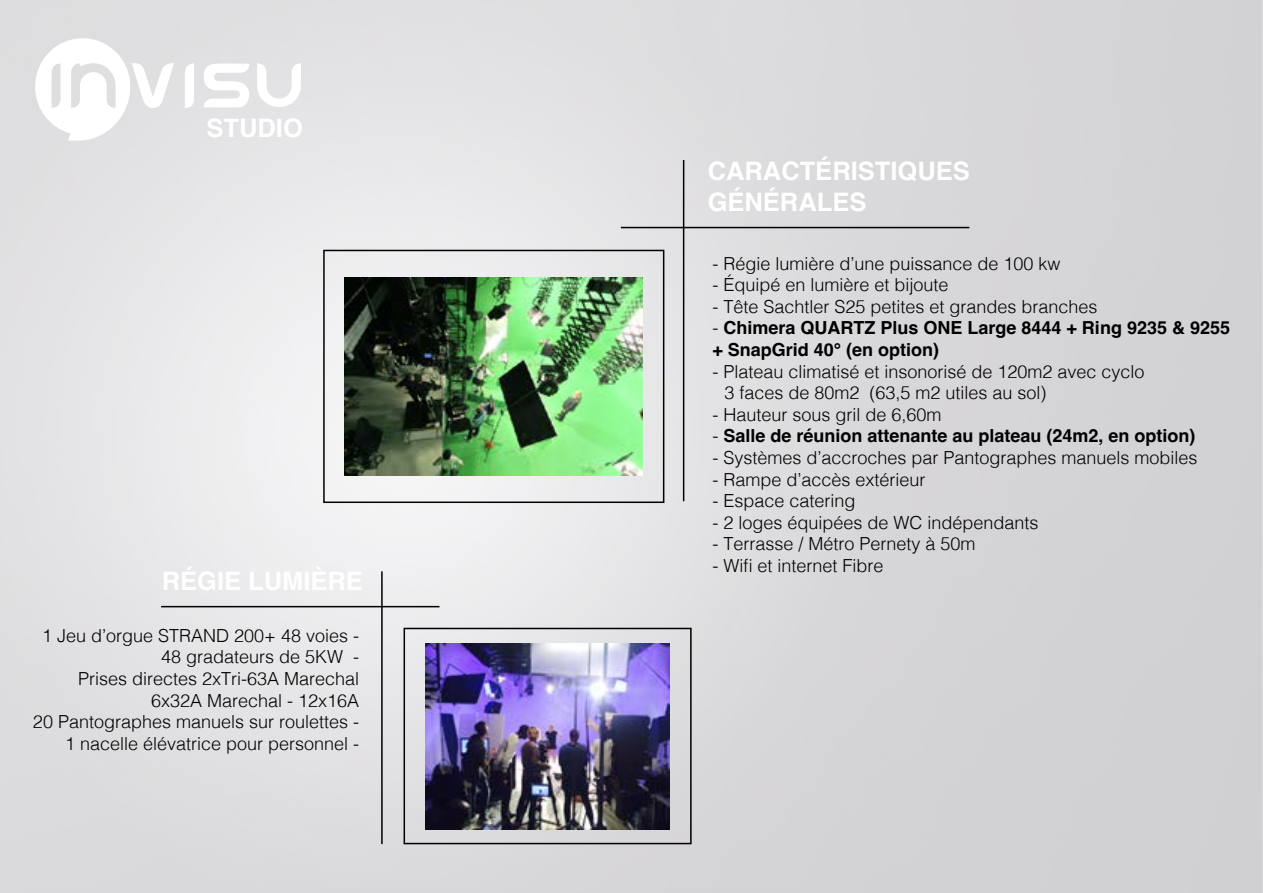
<style>
.page{position:relative;width:1263px;height:893px;background:#fff}
.page>*{position:absolute;margin:0;border:0;box-sizing:border-box;transform-origin:0 0}
.t1{font:700 25.5px/30.6px "Helvetica";color:#fff}
.t2{font:300 18px/21.6px "Helvetica";color:#000;text-align:right}
.t3{font:700 18px/21.6px "Helvetica";color:#000}
.s1{font-weight:300}
</style>
<div class="page">
<img style="left:0;top:0;width:1262px;height:893px">
<img style="left:1262px;top:0;width:1px;height:893px">
<hr style="left:161px;top:606px;width:278px;height:1px;background:#000">
<hr style="left:381px;top:571px;width:2px;height:273px;background:#000">
<img style="left:425px;top:643px;width:245px;height:187px">
<div style="left:403px;top:628px;width:289px;height:216px;border:2px solid #000"></div>
<hr style="left:621px;top:227px;width:348px;height:1px;background:#000">
<hr style="left:683px;top:160px;width:1px;height:341px;background:#000">
<div style="left:323px;top:250px;width:341px;height:253px;border:2px solid #000"></div>
<img style="left:344px;top:277px;width:299px;height:199px">
<svg style="left:203px;top:63px;width:98px;height:45px"></svg>
<svg style="left:23px;top:35px;width:151px;height:106px"></svg>
<svg style="left:185px;top:63px;width:9px;height:45px"></svg>
<h1 class="t1" style="left:207px;top:116px;width:98px">STUDIO</h1>
<p class="t2" style="left:33px;top:623px;width:328px">1 Jeu d’orgue STRAND 200+ 48 voies -<br>48 gradateurs de 5KW -<br>Prises directes 2xTri-63A Marechal<br>6x32A Marechal - 12x16A<br>20 Pantographes manuels sur roulettes -<br>1 nacelle élévatrice pour personnel -</p>
<h1 class="t1" style="left:708px;top:159px;width:264px">CARACTÉRISTIQUES<br>GÉNÉRALES</h1>
<p class="t2" style="left:712px;top:251px;width:350px">- Régie lumière d’une puissance de 100 kw</p>
<p class="t2" style="left:712px;top:273px;width:238px">- Équipé en lumière et bijoute</p>
<p class="t2" style="left:712px;top:294px;width:387px">- Tête Sachtler S25 petites et grandes branches</p>
<p class="t3" style="left:712px;top:319px;width:519px"><span class="s1">-</span> Chimera QUARTZ Plus ONE Large 8444 + Ring 9235 &amp; 9255 + SnapGrid 40° (en option)</p>
<p class="t2" style="left:724px;top:359px;width:422px;text-align:left;text-indent:-12px">- Plateau climatisé et insonorisé de 120m2 avec cyclo<br>3 faces de 80m2 (63,5 m2 utiles au sol)</p>
<p class="t2" style="left:712px;top:402px;width:231px">- Hauteur sous gril de 6,60m</p>
<p class="t3" style="left:712px;top:427px;width:485px"><span class="s1">-</span> Salle de réunion attenante au plateau (24m2, en option)</p>
<p class="t2" style="left:712px;top:446px;width:487px">- Systèmes d’accroches par Pantographes manuels mobiles</p>
<p class="t2" style="left:712px;top:467px;width:215px">- Rampe d’accès extérieur</p>
<p class="t2" style="left:712px;top:489px;width:145px">- Espace catering</p>
<p class="t2" style="left:712px;top:510px;width:328px">- 2 loges équipées de WC indépendants</p>
<p class="t2" style="left:712px;top:532px;width:265px">- Terrasse / Métro Pernety à 50m</p>
<p class="t2" style="left:712px;top:554px;width:173px">- Wifi et internet Fibre</p>
</div>
